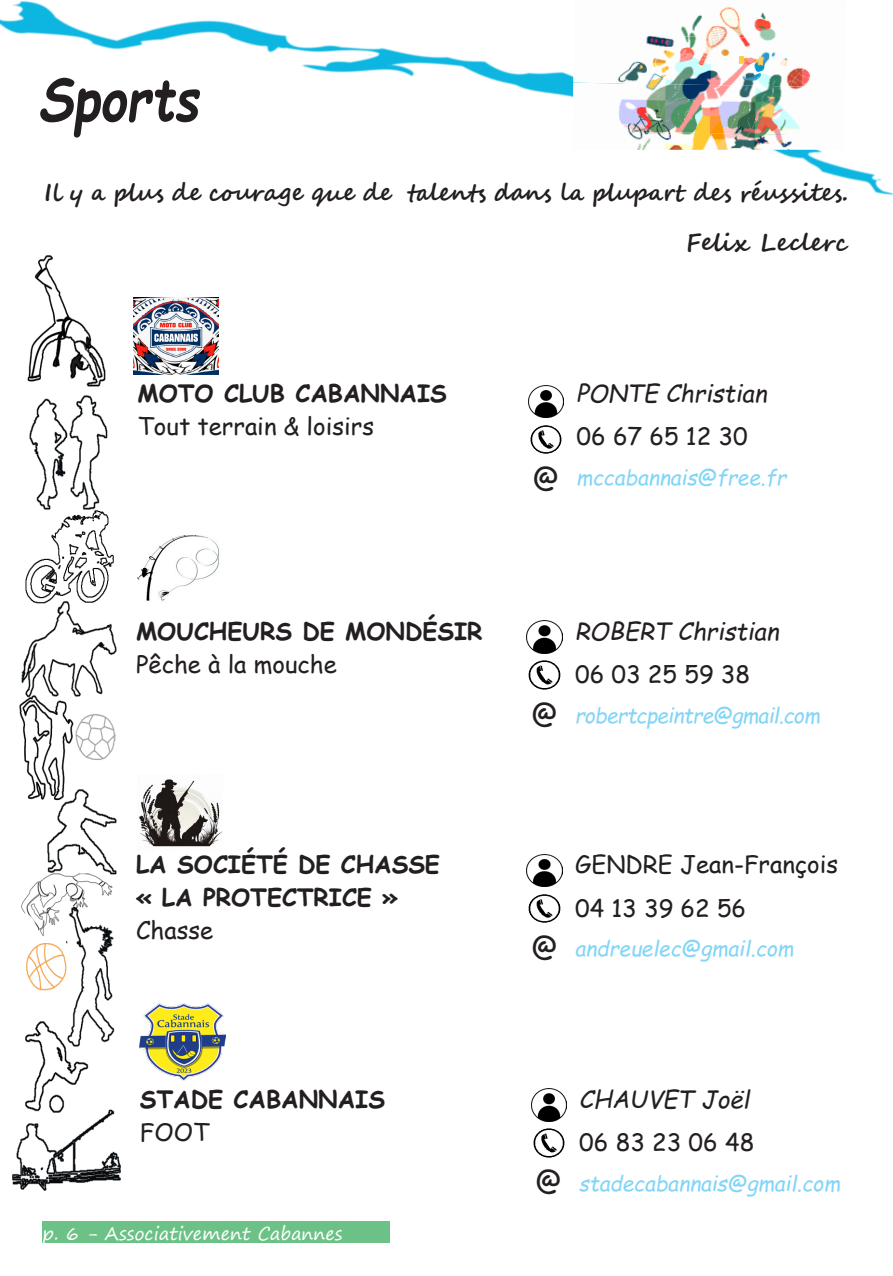
<style>
.page{position:relative;width:893px;height:1276px;background:#fff}
.page>*{position:absolute;margin:0;border:0;box-sizing:border-box;transform-origin:0 0}
.t1{font:italic 700 59.85px "Comic Sans MS";color:#231f20;scale:.84 1}
.t2{font:28.5px "Comic Sans MS";color:#231f20}
.t3{font:24px "Comic Sans MS";color:#231f20}
.t4{font:700 24px "Comic Sans MS";color:#231f20}
.t5{font:700 24px "Segoe Script";color:#231f20}
.t6{font:italic 24px "Comic Sans MS";color:#231f20}
.t7{font:italic 21px "Comic Sans MS";color:#82d5f7}
.t8{font:italic 21px "Comic Sans MS";letter-spacing:-.025em;color:#82d5f7}
.t9{font:18px "Segoe Print";color:#fff}
</style>
<div class="page">
<img style="left:0;top:0;width:893px;height:196px">
<img style="left:574px;top:0;width:272px;height:39px">
<img style="left:573px;top:35px;width:272px;height:52px">
<img style="left:572px;top:83px;width:272px;height:48px">
<img style="left:572px;top:131px;width:272px;height:19px">
<div style="left:43px;top:1221px;width:347px;height:22px;background:#6cc286"></div>
<img style="left:140px;top:1003px;width:85px;height:77px">
<img style="left:533px;top:1128px;width:32px;height:30px">
<img style="left:531px;top:1089px;width:36px;height:32px">
<img style="left:12px;top:255px;width:108px;height:936px">
<img style="left:134px;top:298px;width:85px;height:76px">
<img style="left:138px;top:536px;width:81px;height:65px">
<img style="left:530px;top:425px;width:32px;height:29px">
<img style="left:528px;top:385px;width:36px;height:33px">
<img style="left:528px;top:660px;width:33px;height:30px">
<img style="left:527px;top:621px;width:35px;height:32px">
<img style="left:528px;top:894px;width:33px;height:29px">
<img style="left:527px;top:854px;width:35px;height:33px">
<img style="left:139px;top:779px;width:84px;height:68px">
<p class="t1" style="left:38px;top:55px;width:193px">Sports</p>
<p class="t5" style="left:45px;top:173px;width:805px">Il y a plus de courage que de talents dans la plupart des réussites.</p>
<p class="t5" style="left:686px;top:223px;width:163px">Felix Leclerc</p>
<p class="t4" style="left:138px;top:375px;width:311px">MOTO CLUB CABANNAIS</p>
<p class="t3" style="left:138px;top:408px;width:238px">Tout terrain &amp; loisirs</p>
<p class="t4" style="left:136px;top:614px;width:348px">MOUCHEURS DE MONDÉSIR</p>
<p class="t3" style="left:136px;top:647px;width:202px">Pêche à la mouche</p>
<p class="t4" style="left:136px;top:847px;width:305px">LA SOCIÉTÉ DE CHASSE</p>
<p class="t4" style="left:136px;top:880px;width:263px">« LA PROTECTRICE »</p>
<p class="t3" style="left:136px;top:913px;width:79px">Chasse</p>
<p class="t4" style="left:140px;top:1081px;width:246px">STADE CABANNAIS</p>
<p class="t3" style="left:140px;top:1114px;width:71px">FOOT</p>
<p class="t9" style="left:43px;top:1217px;width:301px">p. 6 - Associativement Cabannes</p>
<p class="t2" style="left:533px;top:457px;width:28px">@</p>
<p class="t6" style="left:576px;top:375px;width:192px">PONTE Christian</p>
<p class="t3" style="left:576px;top:419px;width:173px">06 67 65 12 30</p>
<p class="t7" style="left:576px;top:462px;width:211px">mccabannais@free.fr</p>
<p class="t2" style="left:531px;top:693px;width:28px">@</p>
<p class="t6" style="left:575px;top:614px;width:206px">ROBERT Christian</p>
<p class="t3" style="left:575px;top:657px;width:177px">06 03 25 59 38</p>
<p class="t8" style="left:575px;top:700px;width:247px">robertcpeintre@gmail.com</p>
<p class="t3" style="left:575px;top:847px;width:265px">GENDRE Jean-François</p>
<p class="t3" style="left:575px;top:890px;width:173px">04 13 39 62 56</p>
<p class="t2" style="left:531px;top:926px;width:28px">@</p>
<p class="t7" style="left:575px;top:933px;width:220px">andreuelec@gmail.com</p>
<p class="t6" style="left:579px;top:1081px;width:172px">CHAUVET Joël</p>
<p class="t3" style="left:579px;top:1124px;width:177px">06 83 23 06 48</p>
<p class="t2" style="left:536px;top:1161px;width:28px">@</p>
<p class="t7" style="left:579px;top:1167px;width:263px">stadecabannais@gmail.com</p>
</div>
